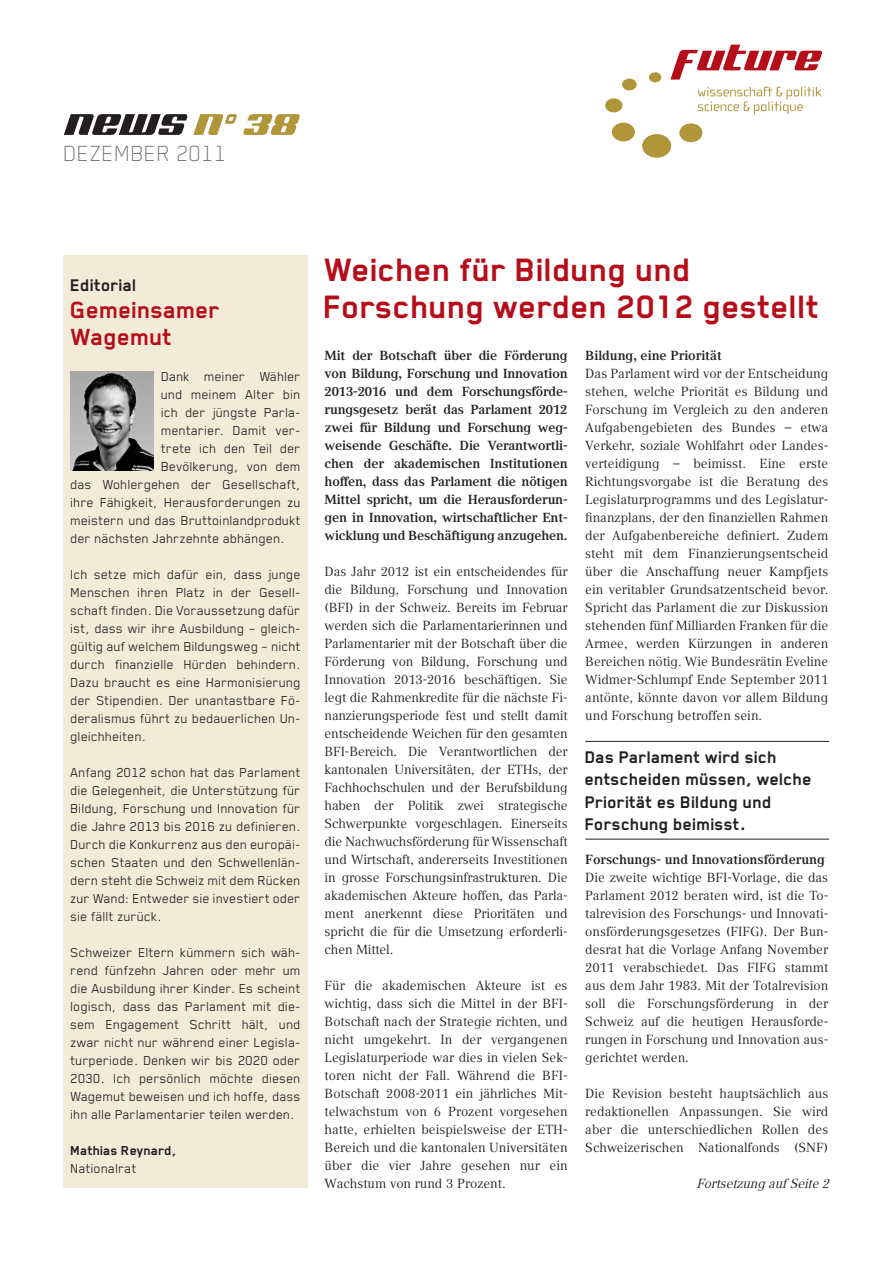
<style>
.page{position:relative;width:893px;height:1263px;background:#fff}
.page>*{position:absolute;margin:0;border:0;box-sizing:border-box;transform-origin:0 0}
.t1{font:700 37.5px/37.5px "Blender";color:#b50e1a}
.t2{font:700 27px/27px "Blender";color:#b50e1a}
.t3{font:100 25.5px "Blender";color:#6c6d70}
.t4{font:700 19.5px/22.5px "Blender";color:#231f20}
.t5{font:15px/18px "Blender";color:#231f20;text-align:justify}
.t6{font:700 15px "Blender";color:#231f20}
.t7{font:13.2px/18px "Compatil Text LT";color:#231f20;text-align:justify}
.t8{font:700 13.2px/18px "Compatil Text LT";color:#231f20;text-align:justify}
.t9{font:italic 13.2px "Compatil Text LT";color:#231f20}
</style>
<div class="page">
<svg style="left:670px;top:45px;width:152px;height:35px"></svg>
<svg style="left:698px;top:87px;width:123px;height:27px"></svg>
<div style="left:649px;top:72px;width:12px;height:10px;background:#b19539;border-radius:50%"></div>
<div style="left:642px;top:134px;width:29px;height:24px;background:#b19539;border-radius:50%"></div>
<div style="left:622px;top:79px;width:15px;height:11px;background:#b19539;border-radius:50%"></div>
<div style="left:612px;top:123px;width:23px;height:18px;background:#b19539;border-radius:50%"></div>
<div style="left:605px;top:98px;width:17px;height:14px;background:#b19539;border-radius:50%"></div>
<div style="left:679px;top:123px;width:23px;height:19px;background:#b19539;border-radius:50%"></div>
<div style="left:64px;top:255px;width:244px;height:933px;background:#f2ebd8"></div>
<img style="left:71px;top:371px;width:82px;height:100px">
<hr style="left:585px;top:741px;width:244px;height:1px;background:#231f20">
<hr style="left:585px;top:839px;width:244px;height:1px;background:#231f20">
<h3 class="t3" style="left:64px;top:139px;width:165px">DEZEMBER 2011</h3>
<h3 class="t4" style="left:71px;top:274px;width:68px">Editorial</h3>
<h2 class="t2" style="left:71px;top:296px;width:151px">Gemeinsamer<br>Wagemut</h2>
<p class="t5" style="left:162px;top:367px;width:141px">Dank meiner Wähler</p>
<p class="t5" style="left:162px;top:385px;width:141px">und meinem Alter bin</p>
<p class="t5" style="left:162px;top:403px;width:141px">ich der jüngste Parla-</p>
<p class="t5" style="left:162px;top:421px;width:141px">mentarier. Damit ver-</p>
<p class="t5" style="left:162px;top:439px;width:141px">trete ich den Teil der</p>
<p class="t5" style="left:162px;top:457px;width:141px">Bevölkerung, von dem</p>
<p class="t5" style="left:71px;top:475px;width:232px">das Wohlergehen der Gesellschaft,</p>
<p class="t5" style="left:71px;top:493px;width:232px">ihre Fähigkeit, Herausforderungen zu</p>
<p class="t5" style="left:71px;top:511px;width:232px">meistern und das Bruttoinlandprodukt</p>
<p class="t5" style="left:71px;top:529px;width:216px">der nächsten Jahrzehnte abhängen.</p>
<p class="t5" style="left:71px;top:565px;width:232px">Ich setze mich dafür ein, dass junge Menschen ihren Platz in der Gesell&shy;schaft finden. Die Voraussetzung dafür ist, dass wir ihre Ausbildung – gleich&shy;gültig auf welchem Bildungsweg – nicht durch finanzielle Hürden behindern.<br>Dazu braucht es eine Harmonisierung der Stipendien. Der unantastbare Fö&shy;deralismus führt zu bedauerlichen Un&shy;gleichheiten.</p>
<p class="t5" style="left:71px;top:763px;width:232px">Anfang 2012 schon hat das Parlament die Gelegenheit, die Unterstützung für Bildung, Forschung und Innovation für die Jahre 2013 bis 2016 zu definieren.<br>Durch die Konkurrenz aus den europäi&shy;schen Staaten und den Schwellenlän&shy;dern steht die Schweiz mit dem Rücken zur Wand: Entweder sie investiert oder sie fällt zurück.</p>
<p class="t5" style="left:71px;top:943px;width:232px">Schweizer Eltern kümmern sich wäh&shy;rend fünfzehn Jahren oder mehr um die Ausbildung ihrer Kinder. Es scheint logisch, dass das Parlament mit die&shy;sem Engagement Schritt hält, und zwar nicht nur während einer Legisla&shy;turperiode. Denken wir bis 2020 oder 2030. Ich persönlich möchte diesen Wagemut beweisen und ich hoffe, dass ihn alle Parlamentarier teilen werden.</p>
<p class="t6" style="left:71px;top:1142px;width:108px">Mathias Reynard,</p>
<p class="t5" style="left:71px;top:1159px;width:68px">Nationalrat</p>
<h1 class="t1" style="left:324px;top:250px;width:498px">Weichen für Bildung und<br>Forschung werden 2012 gestellt</h1>
<p class="t8" style="left:325px;top:346px;width:245px">Mit der Botschaft über die Förderung von Bildung, Forschung und Innovation 2013-2016 und dem Forschungsförde&shy;rungsgesetz berät das Parlament 2012 zwei für Bildung und Forschung weg&shy;weisende Geschäfte. Die Verantwortli&shy;chen der akademischen Institutionen hoffen, dass das Parlament die nötigen Mittel spricht, um die Herausforderun&shy;gen in Innovation, wirtschaftlicher Ent&shy;wicklung und Beschäftigung anzugehen.</p>
<p class="t7" style="left:325px;top:562px;width:245px">Das Jahr 2012 ist ein entscheidendes für die Bildung, Forschung und Innovation (BFI) in der Schweiz. Bereits im Februar werden sich die Parlamentarierinnen und Parlamentarier mit der Botschaft über die Förderung von Bildung, Forschung und Innovation 2013-2016 beschäftigen. Sie legt die Rahmenkredite für die nächste Fi&shy;nanzierungsperiode fest und stellt damit entscheidende Weichen für den gesamten BFI-Bereich. Die Verantwortlichen der kantonalen Universitäten, der ETHs, der Fachhochschulen und der Berufsbildung haben der Politik zwei strategische Schwerpunkte vorgeschlagen. Einerseits die Nachwuchsförderung für Wissenschaft und Wirtschaft, andererseits Investitionen in grosse Forschungsinfrastrukturen. Die akademischen Akteure hoffen, das Parla&shy;ment anerkennt diese Prioritäten und spricht die für die Umsetzung erforderli&shy;chen Mittel.</p>
<p class="t7" style="left:325px;top:976px;width:245px">Für die akademischen Akteure ist es wichtig, dass sich die Mittel in der BFI-Botschaft nach der Strategie richten, und nicht umgekehrt. In der vergangenen Legislaturperiode war dies in vielen Sek&shy;toren nicht der Fall. Während die BFI-Botschaft 2008-2011 ein jährliches Mit&shy;telwachstum von 6 Prozent vorgesehen hatte, erhielten beispielsweise der ETH-Bereich und die kantonalen Universitäten über die vier Jahre gesehen nur ein Wachstum von rund 3 Prozent.</p>
<p class="t8" style="left:585px;top:346px;width:138px">Bildung, eine Priorität</p>
<p class="t7" style="left:585px;top:364px;width:245px">Das Parlament wird vor der Entscheidung stehen, welche Priorität es Bildung und Forschung im Vergleich zu den anderen Aufgabengebieten des Bundes – etwa Verkehr, soziale Wohlfahrt oder Landes&shy;verteidigung – beimisst. Eine erste Richtungsvorgabe ist die Beratung des Legislaturprogramms und des Legislatur&shy;finanzplans, der den finanziellen Rahmen der Aufgabenbereiche definiert. Zudem steht mit dem Finanzierungsentscheid über die Anschaffung neuer Kampfjets ein veritabler Grundsatzentscheid bevor.<br>Spricht das Parlament die zur Diskussion stehenden fünf Milliarden Franken für die Armee, werden Kürzungen in anderen Bereichen nötig. Wie Bundesrätin Eveline Widmer-Schlumpf Ende September 2011 antönte, könnte davon vor allem Bildung und Forschung betroffen sein.</p>
<h3 class="t4" style="left:585px;top:745px;width:229px">Das Parlament wird sich entscheiden müssen, welche<br>Priorität es Bildung und<br>Forschung beimisst.</h3>
<p class="t8" style="left:585px;top:850px;width:241px">Forschungs- und Innovationsförderung</p>
<p class="t7" style="left:585px;top:868px;width:245px">Die zweite wichtige BFI-Vorlage, die das Parlament 2012 beraten wird, ist die To&shy;talrevision des Forschungs- und Innovati&shy;onsförderungsgesetzes (FIFG). Der Bun&shy;desrat hat die Vorlage Anfang November 2011 verabschiedet. Das FIFG stammt aus dem Jahr 1983. Mit der Totalrevision soll die Forschungsförderung in der Schweiz auf die heutigen Herausforde&shy;rungen in Forschung und Innovation aus&shy;gerichtet werden.</p>
<p class="t7" style="left:585px;top:1084px;width:245px">Die Revision besteht hauptsächlich aus redaktionellen Anpassungen. Sie wird aber die unterschiedlichen Rollen des Schweizerischen Nationalfonds (SNF)</p>
<p class="t9" style="left:697px;top:1176px;width:138px">Fortsetzung auf Seite2</p>
</div>
